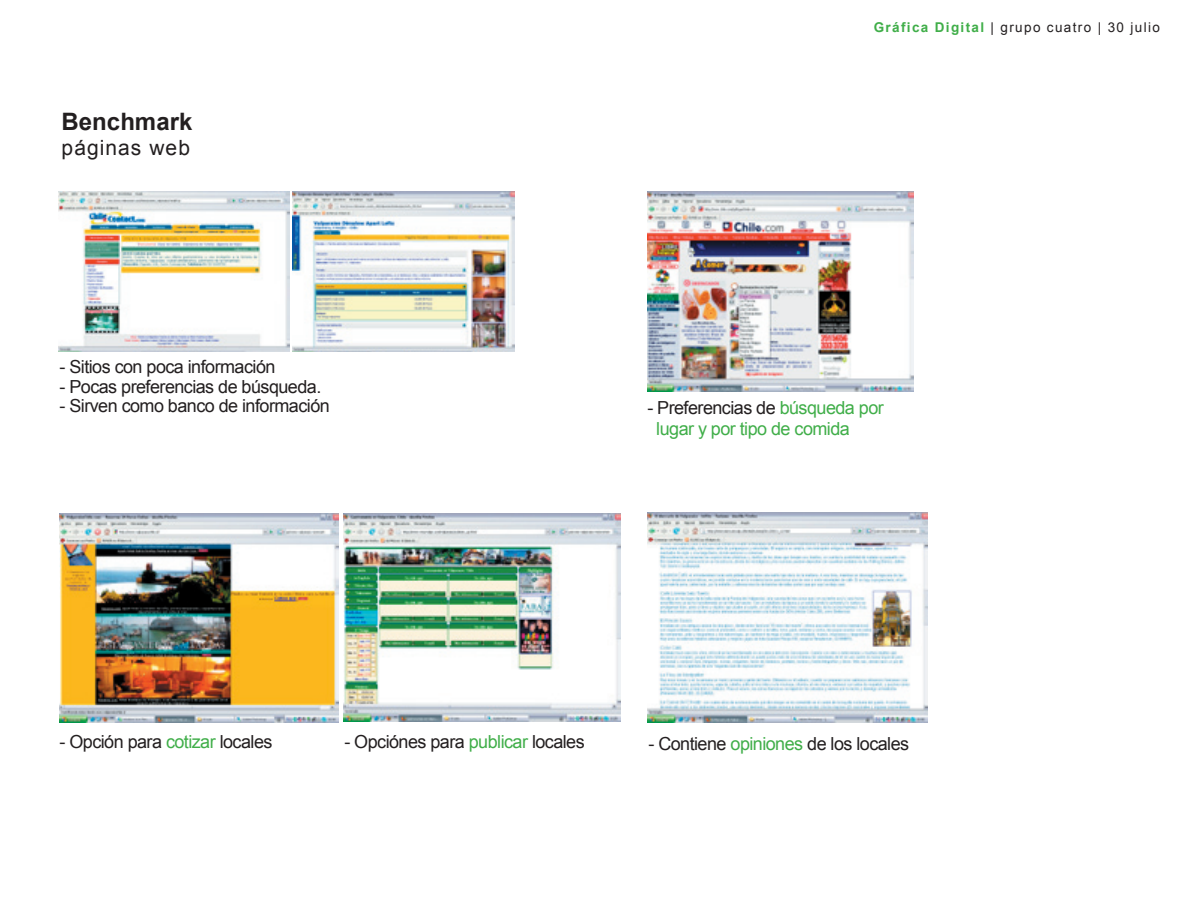
<style>
.page{position:relative;width:1188px;height:918px;background:#fff}
.page>*{position:absolute;margin:0;border:0;box-sizing:border-box;transform-origin:0 0}
.t1{font:700 24px "Arial";color:#231f20}
.t2{font:21px "Arial";letter-spacing:.05em;color:#231f20}
.t3{font:18px "Arial";letter-spacing:-.03em;color:#231f20}
.t4{font:18px/21.6px "Arial";letter-spacing:-.03em;color:#40ae49}
.t5{font:13.5px "Arial";letter-spacing:.1em;color:#231f20}
.s1{font-weight:700;color:#40ae49}
.s2{color:#231f20}
.s3{color:#40ae49}
</style>
<div class="page">
<img style="left:59px;top:191px;width:230px;height:160px">
<img style="left:293px;top:191px;width:221px;height:161px">
<img style="left:60px;top:513px;width:278px;height:210px">
<img style="left:647px;top:512px;width:281px;height:211px">
<img style="left:343px;top:513px;width:278px;height:209px">
<img style="left:647px;top:191px;width:267px;height:200px">
<h1 class="t1" style="left:62px;top:106px;width:132px">Benchmark</h1>
<p class="t2" style="left:62px;top:134px;width:130px">páginas web</p>
<p class="t3" style="left:60px;top:355px;width:217px">- Sitios con poca información</p>
<p class="t3" style="left:60px;top:374px;width:263px">- Pocas preferencias de búsqueda.</p>
<p class="t3" style="left:60px;top:394px;width:272px">- Sirven como banco de información</p>
<p class="t5" style="left:874px;top:19px;width:288px"><span class="s1">Gráfica Digital</span> | grupo cuatro | 30 julio</p>
<p class="t4" style="left:656px;top:397px;width:229px;text-indent:-9px"><span class="s2">- Preferencias de</span> búsqueda por lugar y por tipo de comida</p>
<p class="t3" style="left:60px;top:730px;width:214px">- Opción para <span class="s3">cotizar</span> locales</p>
<p class="t3" style="left:344px;top:730px;width:242px">- Opciónes para <span class="s3">publicar</span> locales</p>
<p class="t3" style="left:648px;top:732px;width:262px">- Contiene <span class="s3">opiniones</span> de los locales</p>
</div>
